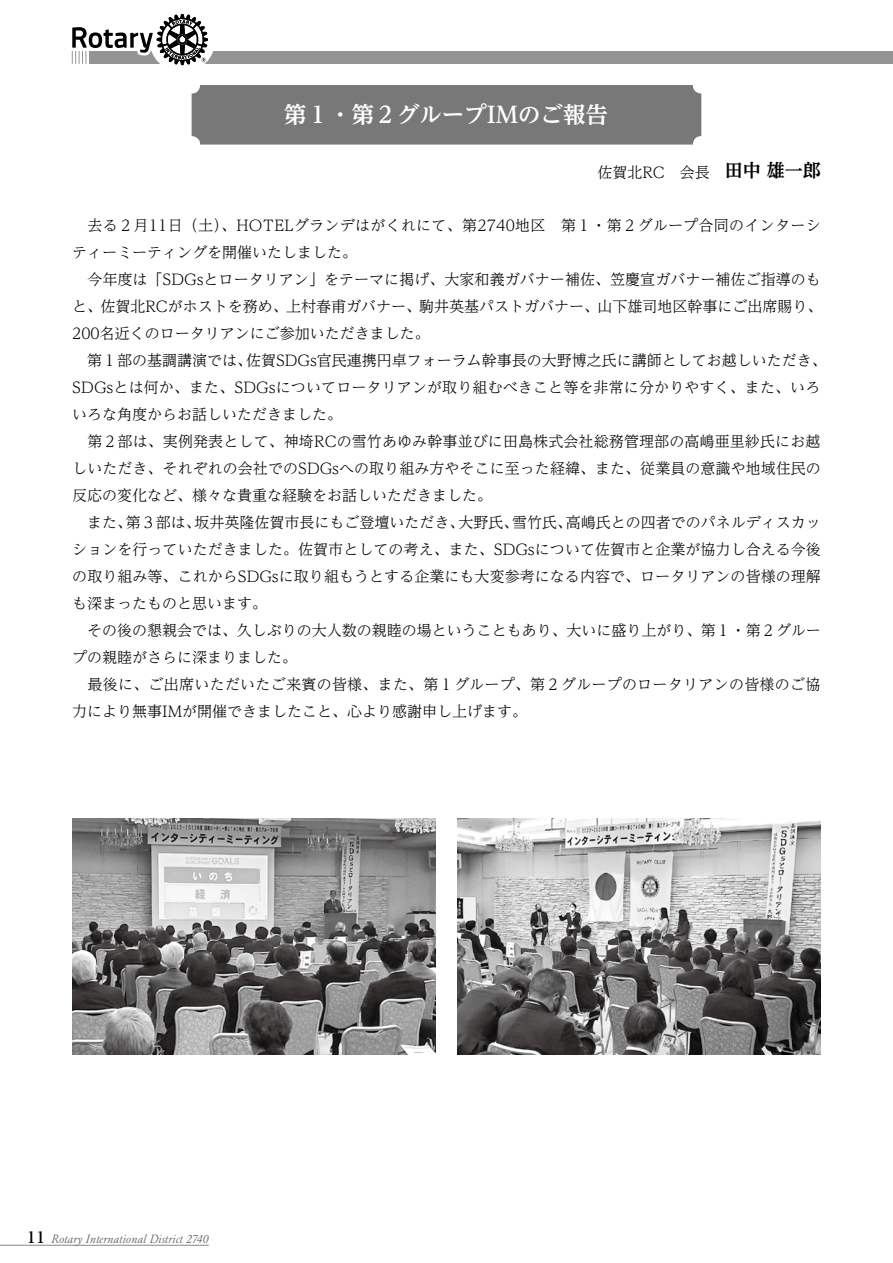
<style>
.page{position:relative;width:893px;height:1263px;background:#fff}
.page>*{position:absolute;margin:0;border:0;box-sizing:border-box;transform-origin:0 0}
.t1{font:700 22.5px "UD Reimin Pr 6";color:#fff}
.t2{font:300 15px/27px "UD Reimin Pr 6";letter-spacing:.005em;color:#000}
.t3{font:italic 12px "Ro Garamond";color:#656464}
.s1{font-weight:700;font-size:18px}
.s2{font-family:"UD Reimin Pr 6";font-weight:700;font-style:normal;font-size:15px;color:#000}
</style>
<div class="page">
<div style="left:89px;top:51px;width:804px;height:13px;background:#949495"></div>
<div style="left:149px;top:6px;width:66px;height:67px;background:#fff;border-radius:50%"></div>
<svg style="left:72px;top:13px;width:136px;height:52px"></svg>
<div style="left:192px;top:85px;width:509px;height:60px;background:#797878;border-radius:9px"></div>
<img style="left:72px;top:819px;width:364px;height:235px">
<img style="left:457px;top:819px;width:364px;height:235px">
<hr style="left:0;top:1245px;width:209px;height:1px;background:#949495">
<h1 class="t1" style="left:284px;top:96px;width:325px">第１・第２グループＩMのご報告</h1>
<p class="t2" style="left:597px;top:158px;width:225px">佐賀北ＲC　会長　<span class="s1">田中 雄一郎</span></p>
<p class="t2" style="left:72px;top:211px;width:415px">　去る２月１１日（土）、ＨOTELグランデはがくれにて、第２７４０</p>
<p class="t2" style="left:515px;top:211px;width:307px">地区　第１・第２グループ合同のインターシ</p>
<p class="t2" style="left:72px;top:238px;width:752px">ティーミーティングを開催いたしました。<br>　今年度は「ＳＤＧｓとロータリアン」をテーマに掲げ、大家和義ガバナー補佐、笠慶宣ガバナー補佐ご指導のもと、佐賀北ＲＣがホストを務め、上村春甫ガバナー、駒井英基パストガバナー、山下雄司地区幹事にご出席賜り、２００</p>
<p class="t2" style="left:72px;top:319px;width:756px;text-indent:27px">名近くのロータリアンにご参加いただきました。<br>　第１部の基調講演では、佐賀ＳＤＧｓ官民連携円卓フォーラム幹事長の大野博之氏に講師としてお越しいただき、ＳＤＧｓとは何か、また、ＳＤＧｓについてロータリアンが取り組むべきこと等を非常に分かりやすく、また、いろいろな角度からお話しいただきました。<br>　第２部は、実例発表として、神埼ＲＣの雪竹あゆみ幹事並びに田島株式会社総務管理部の高嶋亜里紗氏にお越しいただき、それぞれの会社でのＳＤＧｓへの取り組み方やそこに至った経緯、また、従業員の意識や地域住民の反応の変化など、様々な貴重な経験をお話しいただきました。<br>　また、第３部は、坂井英隆佐賀市長にもご登壇いただき、大野氏、雪竹氏、高嶋氏との四者でのパネルディスカッションを行っていただきました。佐賀市としての考え、また、ＳＤＧｓについて佐賀市と企業が協力し合える今後の取り組み等、これからＳＤＧｓに取り組もうとする企業にも大変参考になる内容で、ロータリアンの皆様の理解も深まったものと思います。<br>　その後の懇親会では、久しぶりの大人数の親睦の場ということもあり、大いに盛り上がり、第１・第２グループの親睦がさらに深まりました。<br>　最後に、ご出席いただいたご来賓の皆様、また、第１グループ、第２グループのロータリアンの皆様のご協力により無事ＩＭが開催できましたこと、心より感謝申し上げます。</p>
<p class="t3" style="left:27px;top:1232px;width:183px"><span class="s2">11</span> Rotary International District 2740</p>
</div>
